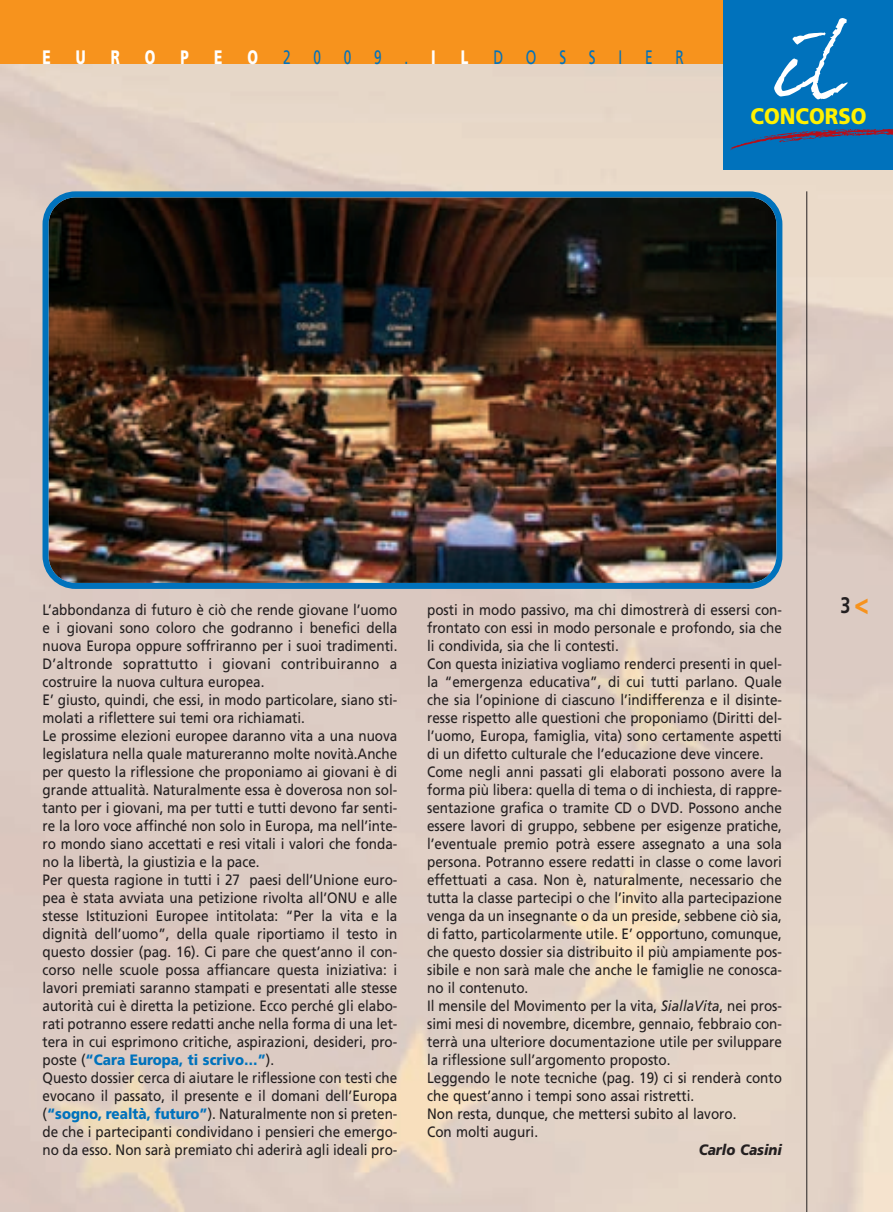
<style>
.page{position:relative;width:893px;height:1212px;background:#fff}
.page>*{position:absolute;margin:0;border:0;box-sizing:border-box;transform-origin:0 0}
.t1{font:105px "Dear Joefour";color:#fff}
.t2{font:900 22.5px "Frutiger";color:#fff101;scale:.9 1}
.t3{font:700 22.5px "Frutiger";color:#231f20;scale:.8 1}
.t4{font:19.5px "Frutiger";letter-spacing:1.67em;color:#0072bc;scale:.7 1}
.t5{font:900 19.5px "Frutiger";color:#fff;scale:.7 1}
.t6{font:15px/18px "Frutiger";color:#231f20;scale:.9 1}
.t7{font:italic 900 15px "Frutiger";color:#231f20;scale:.9 1}
.s1{font-weight:900;color:#fff}
.s2{font-weight:900;color:#0072bc}
.s3{font-style:italic}
</style>
<div class="page">
<div style="left:0;top:0;width:893px;height:64px;background:#f7931d"></div>
<hr style="left:806px;top:191px;width:1px;height:1021px;background:#231f20">
<div style="left:723px;top:0;width:170px;height:170px;background:#0072bc"></div>
<svg style="left:730px;top:129px;width:163px;height:21px"></svg>
<img style="left:43px;top:191px;width:739px;height:398px">
<svg style="left:855px;top:598px;width:13px;height:16px"></svg>
<p class="t5" style="left:43px;top:50px;width:13px">E</p>
<p class="t5" style="left:76px;top:50px;width:16px">U</p>
<p class="t5" style="left:111px;top:50px;width:15px">R</p>
<p class="t5" style="left:145px;top:50px;width:17px">O</p>
<p class="t5" style="left:181px;top:50px;width:13px">P</p>
<p class="t5" style="left:214px;top:50px;width:13px">E</p>
<p class="t5" style="left:247px;top:50px;width:17px">O</p>
<p class="t4" style="left:283px;top:50px;width:219px">2009.<span class="s1">I</span></p>
<p class="t5" style="left:461px;top:50px;width:12px">L</p>
<p class="t4" style="left:493px;top:50px;width:274px">DOSSIER</p>
<p class="t1" style="left:776px;top:0;width:65px">il</p>
<p class="t2" style="left:751px;top:107px;width:130px">CONCORSO</p>
<p class="t6" style="left:43px;top:602px;width:396px">L’abbondanza di futuro è ciò che rende giovane l’uomo e i giovani sono coloro che godranno i benefici della nuova Europa oppure soffriranno per i suoi tradimenti.<br>D’altronde soprattutto i giovani contribuiranno a costruire la nuova cultura europea.<br>E’ giusto, quindi, che essi, in modo particolare, siano sti&shy;molati a riflettere sui temi ora richiamati.<br>Le prossime elezioni europee daranno vita a una nuova legislatura nella quale matureranno molte novità.Anche per questo la riflessione che proponiamo ai giovani è di grande attualità. Naturalmente essa è doverosa non sol&shy;tanto per i giovani, ma per tutti e tutti devono far senti&shy;re la loro voce affinché non solo in Europa, ma nell’inte&shy;ro mondo siano accettati e resi vitali i valori che fonda&shy;no la libertà, la giustizia e la pace.<br>Per questa ragione in tutti i 27 paesi dell’Unione euro&shy;pea è stata avviata una petizione rivolta all’ONU e alle stesse Istituzioni Europee intitolata: “Per la vita e la dignità dell’uomo”, della quale riportiamo il testo in questo dossier (pag. 16). Ci pare che quest’anno il con&shy;corso nelle scuole possa affiancare questa iniziativa: i lavori premiati saranno stampati e presentati alle stesse autorità cui è diretta la petizione. Ecco perché gli elabo&shy;rati potranno essere redatti anche nella forma di una let&shy;tera in cui esprimono critiche, aspirazioni, desideri, pro&shy;poste (<span class="s2">“Cara Europa, ti scrivo…”</span>).<br>Questo dossier cerca di aiutare le riflessione con testi che evocano il passato, il presente e il domani dell’Europa (<span class="s2">“sogno, realtà, futuro”</span>). Naturalmente non si preten&shy;de che i partecipanti condividano i pensieri che emergo&shy;no da esso. Non sarà premiato chi aderirà agli ideali pro-</p>
<p class="t6" style="left:427px;top:602px;width:396px">posti in modo passivo, ma chi dimostrerà di essersi con-</p>
<p class="t6" style="left:427px;top:620px;width:396px">frontato con essi in modo personale e profondo, sia che</p>
<p class="t6" style="left:427px;top:638px;width:214px">li condivida, sia che li contesti.</p>
<p class="t6" style="left:427px;top:656px;width:396px">Con questa iniziativa vogliamo renderci presenti in quel-</p>
<p class="t6" style="left:427px;top:674px;width:396px">la “emergenza educativa”, di cui tutti parlano. Quale</p>
<p class="t6" style="left:427px;top:692px;width:396px">che sia l’opinione di ciascuno l’indifferenza e il disinte-</p>
<p class="t6" style="left:427px;top:710px;width:396px">resse rispetto alle questioni che proponiamo (Diritti del-</p>
<p class="t6" style="left:427px;top:728px;width:396px">l’uomo, Europa, famiglia, vita) sono certamente aspetti</p>
<p class="t6" style="left:427px;top:746px;width:375px">di un difetto culturale che l’educazione deve vincere.</p>
<p class="t6" style="left:427px;top:764px;width:396px">Come negli anni passati gli elaborati possono avere la</p>
<p class="t6" style="left:427px;top:782px;width:396px">forma più libera: quella di tema o di inchiesta, di rappre-</p>
<p class="t6" style="left:427px;top:800px;width:396px">sentazione grafica o tramite CD o DVD. Possono anche</p>
<p class="t6" style="left:427px;top:818px;width:396px">essere lavori di gruppo, sebbene per esigenze pratiche,</p>
<p class="t6" style="left:427px;top:836px;width:396px">l’eventuale premio potrà essere assegnato a una sola</p>
<p class="t6" style="left:427px;top:854px;width:396px">persona. Potranno essere redatti in classe o come lavori</p>
<p class="t6" style="left:427px;top:872px;width:396px">effettuati a casa. Non è, naturalmente, necessario che</p>
<p class="t6" style="left:427px;top:890px;width:396px">tutta la classe partecipi o che l’invito alla partecipazione</p>
<p class="t6" style="left:427px;top:908px;width:396px">venga da un insegnante o da un preside, sebbene ciò sia,</p>
<p class="t6" style="left:427px;top:926px;width:396px">di fatto, particolarmente utile. E’ opportuno, comunque,</p>
<p class="t6" style="left:427px;top:944px;width:396px">che questo dossier sia distribuito il più ampiamente pos-</p>
<p class="t6" style="left:427px;top:962px;width:396px">sibile e non sarà male che anche le famiglie ne conosca-</p>
<p class="t6" style="left:427px;top:980px;width:114px">no il contenuto.</p>
<p class="t6" style="left:427px;top:998px;width:396px">Il mensile del Movimento per la vita, <span class="s3">SiallaVita</span>, nei pros-</p>
<p class="t6" style="left:427px;top:1016px;width:396px">simi mesi di novembre, dicembre, gennaio, febbraio con-</p>
<p class="t6" style="left:427px;top:1034px;width:396px">terrà una ulteriore documentazione utile per sviluppare</p>
<p class="t6" style="left:427px;top:1052px;width:272px">la riflessione sull’argomento proposto.</p>
<p class="t6" style="left:427px;top:1070px;width:396px">Leggendo le note tecniche (pag. 19) ci si renderà conto</p>
<p class="t6" style="left:427px;top:1088px;width:298px">che quest’anno i tempi sono assai ristretti.</p>
<p class="t6" style="left:427px;top:1106px;width:345px">Non resta, dunque, che mettersi subito al lavoro.</p>
<p class="t6" style="left:427px;top:1124px;width:125px">Con molti auguri.</p>
<p class="t7" style="left:699px;top:1144px;width:94px">Carlo Casini</p>
<p class="t3" style="left:840px;top:596px;width:14px">3</p>
</div>
